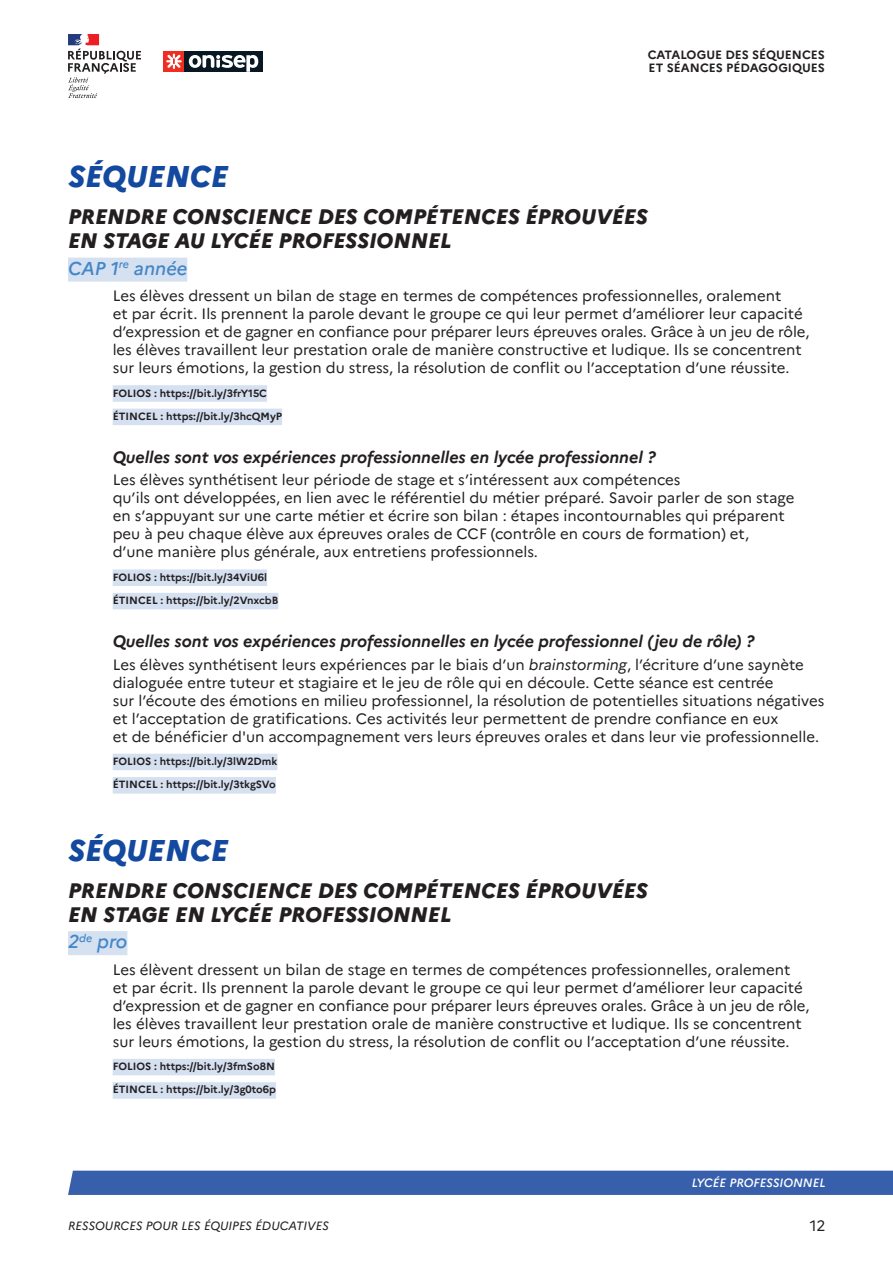
<style>
.page{position:relative;width:893px;height:1263px;background:#fff}
.page>*{position:absolute;margin:0;border:0;box-sizing:border-box;transform-origin:0 0}
.Séance{font:italic 800 30px "Marianne";color:#13499f}
.Intitule_Sequence{font:italic 800 21px/24px "Marianne";color:#231f20}
.Niveaux{font:italic 500 18.6px "Marianne";color:#4387c7}
.Titre_inter{font:italic 700 16.5px "Marianne";color:#231f20}
.Texte_Courant{font:15px/18px "Marianne";color:#231f20}
.t1{font:700 12px/13.5px "Marianne";color:#231f20}
.t2{font:italic 12px "Marianne";color:#231f20}
.t3{font:italic 500 12px "Marianne";color:#fff}
.https{font:700 10.5px "Marianne";color:#231f20}
.s1{font-style:italic}
</style>
<div class="page">
<div style="left:68px;top:1170px;width:825px;height:25px;background:#375fac"></div>
<div style="left:184px;top:51px;width:79px;height:21px;background:#071822"></div>
<svg style="left:189px;top:55px;width:69px;height:17px"></svg>
<div style="left:163px;top:51px;width:21px;height:21px;background:#ee2e22"></div>
<svg style="left:166px;top:54px;width:16px;height:15px"></svg>
<svg style="left:68px;top:34px;width:73px;height:64px"></svg>
<div style="left:68px;top:258px;width:119px;height:24px;background:#d5e0f1"></div>
<div style="left:113px;top:385px;width:154px;height:17px;background:#d5e0f1"></div>
<div style="left:113px;top:409px;width:169px;height:16px;background:#d5e0f1"></div>
<div style="left:113px;top:569px;width:154px;height:17px;background:#d5e0f1"></div>
<div style="left:113px;top:593px;width:165px;height:16px;background:#d5e0f1"></div>
<div style="left:113px;top:754px;width:164px;height:16px;background:#d5e0f1"></div>
<div style="left:113px;top:777px;width:163px;height:16px;background:#d5e0f1"></div>
<div style="left:68px;top:931px;width:59px;height:24px;background:#d5e0f1"></div>
<div style="left:113px;top:1059px;width:162px;height:16px;background:#d5e0f1"></div>
<div style="left:113px;top:1082px;width:163px;height:17px;background:#d5e0f1"></div>
<p class="t1" style="left:648px;top:48px;width:179px">CATALOGUE DES SÉQUENCES<br>ET SÉANCES PÉDAGOGIQUES</p>
<p class="Séance" style="left:68px;top:158px;width:162px">SÉQUENCE</p>
<p class="Intitule_Sequence" style="left:68px;top:204px;width:581px">PRENDRE CONSCIENCE DES COMPÉTENCES ÉPROUVÉES<br>EN STAGE AU LYCÉE PROFESSIONNEL</p>
<p class="Niveaux" style="left:68px;top:257px;width:121px">CAP 1<sup>re</sup> année</p>
<p class="Texte_Courant" style="left:113px;top:287px;width:698px">Les élèves dressent un bilan de stage en termes de compétences professionnelles, oralement<br>et par écrit. Ils prennent la parole devant le groupe ce qui leur permet d’améliorer leur capacité d’expression et de gagner en confiance pour préparer leurs épreuves orales. Grâce à un jeu de rôle, les élèves travaillent leur prestation orale de manière constructive et ludique. Ils se concentrent sur leurs émotions, la gestion du stress, la résolution de conflit ou l’acceptation d’une réussite.</p>
<p class="https" style="left:113px;top:386px;width:156px">FOLIOS : https://bit.ly/3frY15C</p>
<p class="https" style="left:113px;top:410px;width:171px">ÉTINCEL : https://bit.ly/3hcQMyP</p>
<p class="Titre_inter" style="left:113px;top:447px;width:544px">Quelles sont vos expériences professionnelles en lycée professionnel ?</p>
<p class="Texte_Courant" style="left:113px;top:471px;width:683px">Les élèves synthétisent leur période de stage et s’intéressent aux compétences<br>qu’ils ont développées, en lien avec le référentiel du métier préparé. Savoir parler de son stage en s’appuyant sur une carte métier et écrire son bilan : étapes incontournables qui préparent peu à peu chaque élève aux épreuves orales de CCF (contrôle en cours de formation) et,<br>d’une manière plus générale, aux entretiens professionnels.</p>
<p class="https" style="left:113px;top:571px;width:156px">FOLIOS : https://bit.ly/34ViU6l</p>
<p class="https" style="left:113px;top:594px;width:167px">ÉTINCEL : https://bit.ly/2VnxcbB</p>
<p class="Titre_inter" style="left:113px;top:631px;width:643px">Quelles sont vos expériences professionnelles en lycée professionnel (jeu de rôle) ?</p>
<p class="Texte_Courant" style="left:113px;top:655px;width:713px">Les élèves synthétisent leurs expériences par le biais d’un <span class="s1">brainstorming</span>, l’écriture d’une saynète dialoguée entre tuteur et stagiaire et le jeu de rôle qui en découle. Cette séance est centrée<br>sur l’écoute des émotions en milieu professionnel, la résolution de potentielles situations négatives et l’acceptation de gratifications. Ces activités leur permettent de prendre confiance en eux<br>et de bénéficier d'un accompagnement vers leurs épreuves orales et dans leur vie professionnelle.</p>
<p class="https" style="left:113px;top:755px;width:166px">FOLIOS : https://bit.ly/3lW2Dmk</p>
<p class="https" style="left:113px;top:778px;width:165px">ÉTINCEL : https://bit.ly/3tkgSVo</p>
<p class="Séance" style="left:68px;top:832px;width:162px">SÉQUENCE</p>
<p class="Intitule_Sequence" style="left:68px;top:878px;width:581px">PRENDRE CONSCIENCE DES COMPÉTENCES ÉPROUVÉES<br>EN STAGE EN LYCÉE PROFESSIONNEL</p>
<p class="Niveaux" style="left:68px;top:930px;width:61px">2<sup>de</sup> pro</p>
<p class="Texte_Courant" style="left:113px;top:960px;width:698px">Les élèvent dressent un bilan de stage en termes de compétences professionnelles, oralement<br>et par écrit. Ils prennent la parole devant le groupe ce qui leur permet d’améliorer leur capacité d’expression et de gagner en confiance pour préparer leurs épreuves orales. Grâce à un jeu de rôle, les élèves travaillent leur prestation orale de manière constructive et ludique. Ils se concentrent sur leurs émotions, la gestion du stress, la résolution de conflit ou l’acceptation d’une réussite.</p>
<p class="https" style="left:113px;top:1060px;width:164px">FOLIOS : https://bit.ly/3fmSo8N</p>
<p class="https" style="left:113px;top:1083px;width:165px">ÉTINCEL : https://bit.ly/3g0to6p</p>
<p class="t2" style="left:68px;top:1218px;width:262px">RESSOURCES POUR LES ÉQUIPES ÉDUCATIVES</p>
<p class="t3" style="left:692px;top:1176px;width:135px">LYCÉE PROFESSIONNEL</p>
<p class="Texte_Courant" style="left:810px;top:1217px;width:17px">12</p>
</div>
